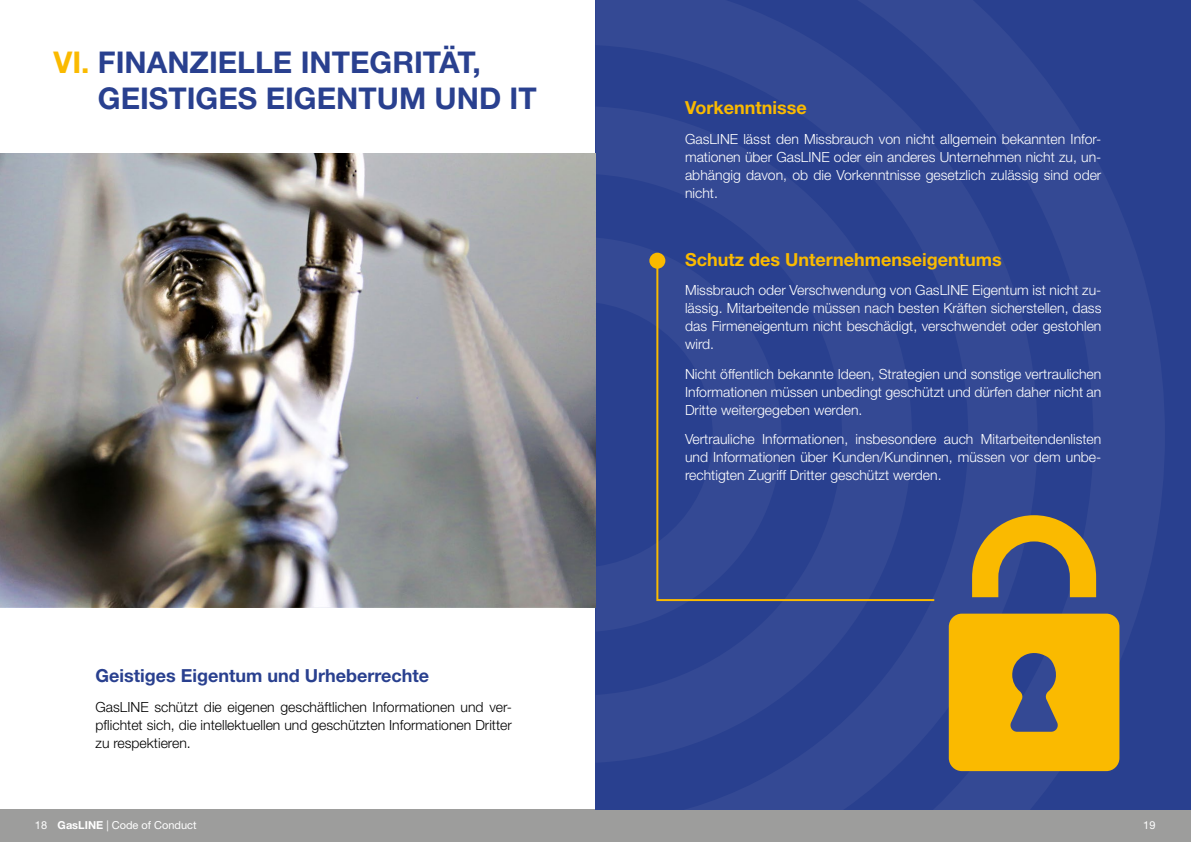
<style>
.page{position:relative;width:1191px;height:842px;background:#fff}
.page>*{position:absolute;margin:0;border:0;box-sizing:border-box;transform-origin:0 0}
.t1{font:700 30px/36px "Helvetica Neue LT Std";color:#29408f}
.t2{font:700 18px "Helvetica Neue LT Std";color:#faba00}
.t3{font:700 18px "Helvetica Neue LT Std";color:#29408f}
.t4{font:300 14px/18px "Helvetica Neue LT Std";color:#fff;text-align:justify}
.t5{font:300 14px/18px "Helvetica Neue LT Std";color:#000;text-align:justify}
.t6{font:11px "Helvetica Neue LT Pro";color:#fff}
.s1{color:#faba00}
.s2{font-weight:700}
</style>
<div class="page">
<div style="left:0;top:809px;width:1191px;height:33px;background:#9d9d9c"></div>
<div style="left:595px;top:0;width:596px;height:809px;background:#29408f"></div>
<svg style="left:1037px;top:70px;width:127px;height:730px"></svg>
<svg style="left:596px;top:0;width:441px;height:809px;fill:#344994"></svg>
<svg style="left:595px;top:106px;width:317px;height:657px;fill:#344994"></svg>
<svg style="left:596px;top:238px;width:185px;height:394px"></svg>
<img style="left:0;top:153px;width:595px;height:455px">
<svg style="left:972px;top:515px;width:124px;height:82px"></svg>
<svg style="left:948px;top:614px;width:171px;height:157px;background:#e1ab12"></svg>
<svg style="left:655px;top:259px;width:281px;height:343px"></svg>
<div style="left:649px;top:253px;width:16px;height:16px;background:#faba00;border-radius:50%"></div>
<h1 class="t1" style="left:98px;top:43px;width:440px;text-indent:-44px"><span class="s1">VI.</span> FINANZIELLE INTEGRITÄT,<br>GEISTIGES EIGENTUM UND IT</h1>
<p class="t3" style="left:96px;top:664px;width:335px">Geistiges Eigentum und Urheberrechte</p>
<p class="t5" style="left:96px;top:698px;width:418px">GasLINE schützt die eigenen geschäftlichen Informationen und ver&shy;pflichtet sich, die intellektuellen und geschützten Informationen Dritter zu respektieren.</p>
<p class="t2" style="left:685px;top:96px;width:123px">Vorkenntnisse</p>
<p class="t4" style="left:685px;top:129px;width:418px">GasLINE lässt den Missbrauch von nicht allgemein bekannten Infor&shy;mationen über GasLINE oder ein anderes Unternehmen nicht zu, un&shy;abhängig davon, ob die Vorkenntnisse gesetzlich zulässig sind oder nicht.</p>
<p class="t2" style="left:685px;top:248px;width:318px">Schutz des Unternehmenseigentums</p>
<p class="t4" style="left:685px;top:281px;width:418px">Missbrauch oder Verschwendung von GasLINE Eigentum ist nicht zu&shy;lässig. Mitarbeitende müssen nach besten Kräften sicherstellen, dass das Firmeneigentum nicht beschädigt, verschwendet oder gestohlen wird.</p>
<p class="t4" style="left:685px;top:364px;width:418px">Nicht öffentlich bekannte Ideen, Strategien und sonstige vertraulichen Informationen müssen unbedingt geschützt und dürfen daher nicht an Dritte weitergegeben werden.</p>
<p class="t4" style="left:685px;top:430px;width:418px">Vertrauliche Informationen, insbesondere auch Mitarbeitendenlisten und Informationen über Kunden/Kundinnen, müssen vor dem unbe&shy;rechtigten Zugriff Dritter geschützt werden.</p>
<p class="t6" style="left:35px;top:819px;width:163px">18 <span class="s2">GasLINE</span> | Code of Conduct</p>
<p class="t6" style="left:1143px;top:819px;width:14px">19</p>
</div>
